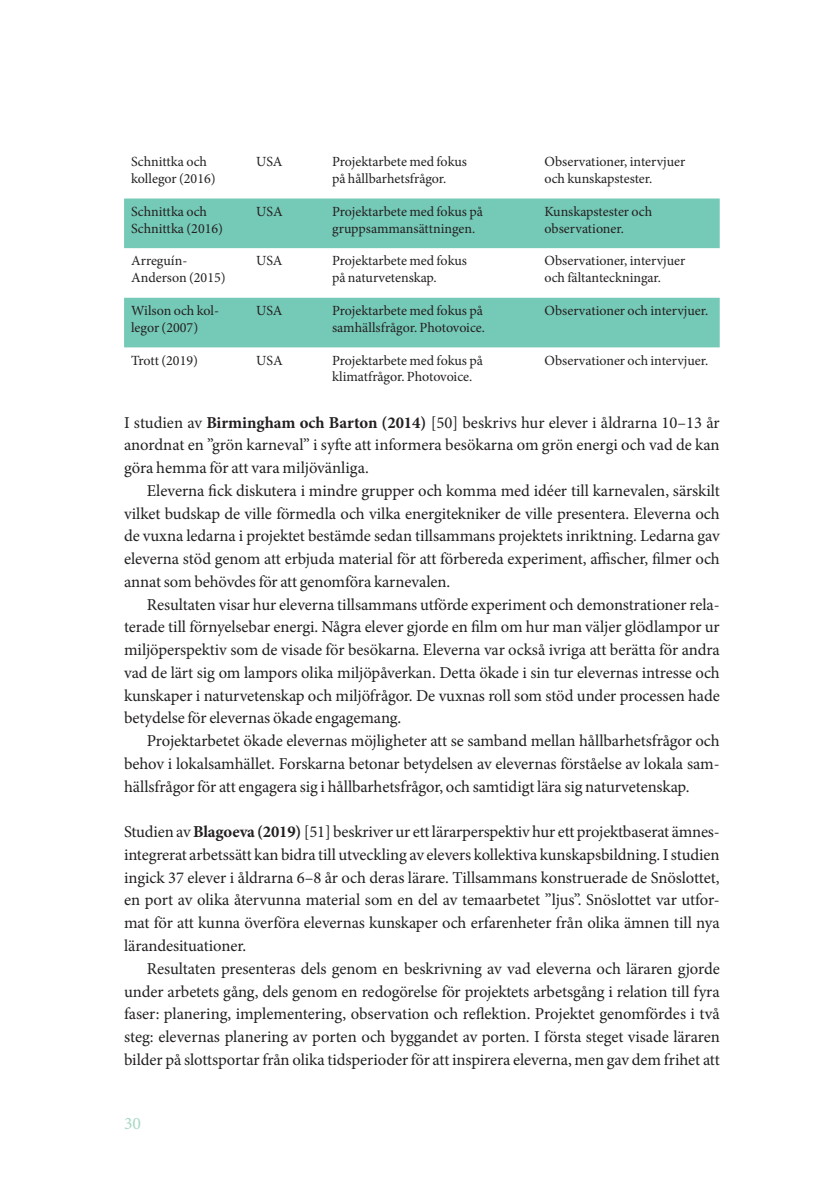
<style>
.page{position:relative;width:819px;height:1201px;background:#fff}
.page>*{position:absolute;margin:0;border:0;box-sizing:border-box;transform-origin:0 0}
.t1{font:17.5px "Minion Pro Capt";color:#a8d9c4}
.t2{font:16.62px/22.8px "Minion Pro";letter-spacing:-.005em;color:#231f20;text-align:justify}
.t3{font:14px/16.8px "Minion Pro";color:#231f20}
.s1{font-weight:700}
</style>
<div class="page">
<div style="left:124px;top:198px;width:595px;height:50px;background:#75c9b7"></div>
<div style="left:124px;top:298px;width:595px;height:49px;background:#75c9b7"></div>
<p class="t3" style="left:131px;top:153px;width:86px">Schnittka och kollegor (2016)</p>
<p class="t3" style="left:256px;top:153px;width:28px">USA</p>
<p class="t3" style="left:332px;top:153px;width:136px">Projektarbete med fokus på hållbarhetsfrågor.</p>
<p class="t3" style="left:544px;top:153px;width:142px">Observationer, intervjuer och kunskapstester.</p>
<p class="t3" style="left:131px;top:203px;width:93px">Schnittka och<br>Schnittka (2016)</p>
<p class="t3" style="left:256px;top:203px;width:28px">USA</p>
<p class="t3" style="left:332px;top:203px;width:152px">Projektarbete med fokus på gruppsammansättningen.</p>
<p class="t3" style="left:544px;top:203px;width:109px">Kunskapstester och observationer.</p>
<p class="t3" style="left:131px;top:252px;width:96px">Arreguín-<br>Anderson (2015)</p>
<p class="t3" style="left:256px;top:252px;width:28px">USA</p>
<p class="t3" style="left:332px;top:252px;width:136px">Projektarbete med fokus på naturvetenskap.</p>
<p class="t3" style="left:544px;top:252px;width:142px">Observationer, intervjuer och fältanteckningar.</p>
<p class="t3" style="left:131px;top:302px;width:89px">Wilson och kol&shy;legor (2007)</p>
<p class="t3" style="left:256px;top:302px;width:28px">USA</p>
<p class="t3" style="left:332px;top:302px;width:154px">Projektarbete med fokus på samhällsfrågor. Photovoice.</p>
<p class="t3" style="left:544px;top:302px;width:165px">Observationer och intervjuer.</p>
<p class="t3" style="left:131px;top:352px;width:68px">Trott (2019)</p>
<p class="t3" style="left:256px;top:352px;width:28px">USA</p>
<p class="t3" style="left:332px;top:352px;width:152px">Projektarbete med fokus på klimatfrågor. Photovoice.</p>
<p class="t3" style="left:544px;top:352px;width:165px">Observationer och intervjuer.</p>
<p class="t2" style="left:124px;top:411px;width:597px">I studien av <span class="s1">Birmingham och Barton (2014)</span> [50] beskrivs hur elever i åldrarna 10–13 år anordnat en ”grön karneval” i syfte att informera besökarna om grön energi och vad de kan göra hemma för att vara miljövänliga.</p>
<p class="t2" style="left:124px;top:479px;width:597px;text-indent:23px">Eleverna fick diskutera i mindre grupper och komma med idéer till karnevalen, särskilt vilket budskap de ville förmedla och vilka energitekniker de ville presentera. Eleverna och de vuxna ledarna i projektet bestämde sedan tillsammans projektets inriktning. Ledarna gav ele verna stöd genom att erbjuda material för att förbereda experiment, affischer, filmer och annat som behövdes för att genomföra karnevalen.</p>
<p class="t2" style="left:124px;top:593px;width:597px;text-indent:23px">Resultaten visar hur eleverna tillsammans utförde experiment och demonstrationer rela&shy;terade till förnyelsebar energi. Några elever gjorde en film om hur man väljer glödlampor ur miljö perspektiv som de visade för besökarna. Eleverna var också ivriga att berätta för andra vad de lärt sig om lampors olika miljöpåverkan. Detta ökade i sin tur elevernas intresse och kunskaper i naturvetenskap och miljöfrågor. De vuxnas roll som stöd under processen hade betydelse för elevernas ökade engagemang.</p>
<p class="t2" style="left:124px;top:729px;width:597px;text-indent:23px">Projektarbetet ökade elevernas möjligheter att se samband mellan hållbarhetsfrågor och behov i lokalsamhället. Forskarna betonar betydelsen av elevernas förståelse av lokala sam&shy;hällsfrågor för att engagera sig i hållbarhetsfrågor, och samtidigt lära sig naturvetenskap.</p>
<p class="t2" style="left:124px;top:820px;width:597px">Studien av <span class="s1">Blagoeva (2019)</span> [51] beskriver ur ett lärarperspektiv hur ett projektbaserat ämnes&shy;integrerat arbetssätt kan bidra till utveckling av elevers kollektiva kunskapsbildning. I studien ingick 37 elever i åldrarna 6–8 år och deras lärare. Tillsammans konstruerade de Snöslottet, en port av olika återvunna material som en del av temaarbetet ”ljus”. Snöslottet var utfor&shy;mat för att kunna överföra elevernas kunskaper och erfarenheter från olika ämnen till nya lärandesituationer.</p>
<p class="t2" style="left:124px;top:957px;width:597px;text-indent:23px">Resultaten presenteras dels genom en beskrivning av vad eleverna och läraren gjorde under arbetets gång, dels genom en redogörelse för projektets arbetsgång i relation till fyra faser: planering, implementering, observation och reflektion. Projektet genomfördes i två steg: elevernas planering av porten och byggandet av porten. I första steget visade läraren bilder på slottsportar från olika tidsperioder för att inspirera eleverna, men gav dem frihet att</p>
<p class="t1" style="left:124px;top:1111px;width:19px">30</p>
</div>
